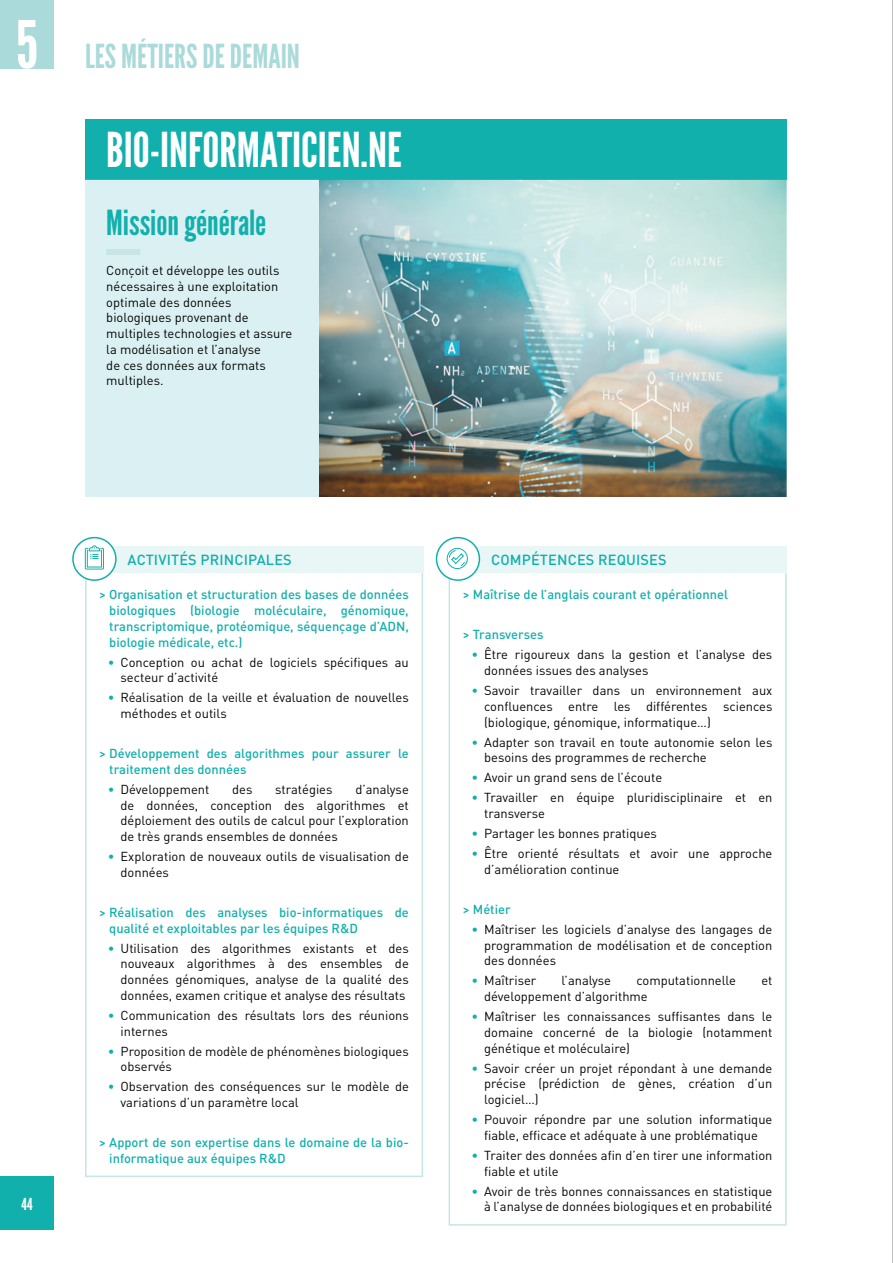
<style>
.page{position:relative;width:893px;height:1263px;background:#fff}
.page>*{position:absolute;margin:0;border:0;box-sizing:border-box;transform-origin:0 0}
.t1{font:48px "League Gothic";color:#fff}
.t2{font:34.5px "League Gothic";color:#12b0ac}
.t3{font:33px "League Gothic";color:#aadad9}
.t4{font:16.5px "League Gothic";color:#fff}
.t5{font:500 14.55px "DIN Pro";letter-spacing:.01em;color:#12b0ac}
.t6{font:12.9px/15.8px "DIN Pro";color:#040503}
.t7{font:500 12.9px/15.8px "DIN Pro";color:#12b0ac}
.s1{font-size:65.55px;color:#fff}
.s2{color:#12b0ac}
</style>
<div class="page">
<div style="left:0;top:1177px;width:54px;height:53px;background:#12b0ac"></div>
<div style="left:85px;top:119px;width:702px;height:61px;background:#12b0ac"></div>
<div style="left:85px;top:571px;width:338px;height:606px;border:2px solid #c6e5e4"></div>
<div style="left:449px;top:571px;width:338px;height:654px;border:2px solid #c6e5e4"></div>
<img style="left:320px;top:180px;width:467px;height:317px">
<div style="left:85px;top:180px;width:234px;height:317px;background:#daf0f2"></div>
<img style="left:319px;top:180px;width:1px;height:317px">
<div style="left:106px;top:249px;width:34px;height:6px;background:#c6e5e4"></div>
<div style="left:85px;top:546px;width:338px;height:27px;background:#e9f6f6"></div>
<div style="left:449px;top:546px;width:338px;height:27px;background:#e9f6f6"></div>
<div style="left:73px;top:538px;width:43px;height:42px;background:#fff;border-radius:50%"></div>
<div style="left:85px;top:548px;width:19px;height:21px;border:1px solid #12b0ac"></div>
<svg style="left:86px;top:545px;width:16px;height:23px"></svg>
<div style="left:72px;top:537px;width:45px;height:44px;border:2px solid #12b0ac;border-radius:50%"></div>
<div style="left:436px;top:538px;width:43px;height:42px;background:#fff;border-radius:50%"></div>
<div style="left:447px;top:548px;width:21px;height:21px;border:1px solid #12b0ac;border-radius:50%"></div>
<svg style="left:448px;top:549px;width:18px;height:18px"></svg>
<div style="left:436px;top:537px;width:44px;height:44px;border:2px solid #12b0ac;border-radius:50%"></div>
<div style="left:0;top:0;width:54px;height:68px;background:#aadad9"></div>
<hr style="left:892px;top:0;width:1px;height:1263px;background:#888787">
<h3 class="t3" style="left:16px;top:45px;width:286px"><span class="s1">5</span> LES MÉTIERS DE DEMAIN</h3>
<h1 class="t1" style="left:106px;top:133px;width:297px">BIO-INFORMATICIEN.NE</h1>
<h2 class="t2" style="left:106px;top:210px;width:162px">Mission générale</h2>
<p class="t6" style="left:106px;top:264px;width:187px">Conçoit et développe les outils nécessaires à une exploitation optimale des données biologiques provenant de multiples technologies et assure la modélisation et l’analyse<br>de ces données aux formats multiples.</p>
<p class="t4" style="left:21px;top:1198px;width:13px">44</p>
<p class="t5" style="left:128px;top:555px;width:166px">ACTIVITÉS PRINCIPALES</p>
<p class="t5" style="left:491px;top:555px;width:177px">COMPÉTENCES REQUISES</p>
<p class="t7" style="left:109px;top:588px;width:301px;text-align:justify;text-indent:-10px">&gt; Organisation et structuration des bases de données biologiques (biologie moléculaire, génomique, transcriptomique, protéomique, séquençage d’ADN, biologie médicale, etc.)</p>
<p class="t6" style="left:121px;top:656px;width:290px;text-indent:-13px"><span class="s2">•</span> Conception ou achat de logiciels spécifiques au secteur d’activité</p>
<p class="t6" style="left:121px;top:691px;width:290px;text-indent:-13px"><span class="s2">•</span> Réalisation de la veille et évaluation de nouvelles méthodes et outils</p>
<p class="t7" style="left:109px;top:747px;width:301px;text-indent:-10px">&gt; Développement des algorithmes pour assurer le traitement des données</p>
<p class="t6" style="left:108px;top:783px;width:103px"><span class="s2">•</span> Développement</p>
<p class="t6" style="left:232px;top:783px;width:22px">des</p>
<p class="t6" style="left:275px;top:783px;width:59px">stratégies</p>
<p class="t6" style="left:121px;top:783px;width:290px;text-align:justify;text-indent:235px">d’analyse de données, conception des algorithmes et déploiement des outils de calcul pour l’exploration de très grands ensembles de données</p>
<p class="t6" style="left:121px;top:850px;width:290px;text-indent:-13px"><span class="s2">•</span> Exploration de nouveaux outils de visualisation de données</p>
<p class="t7" style="left:109px;top:906px;width:301px;text-indent:-10px">&gt; Réalisation des analyses bio-informatiques de qualité et exploitables par les équipes R&amp;D</p>
<p class="t6" style="left:121px;top:942px;width:290px;text-align:justify;text-indent:-13px"><span class="s2">•</span> Utilisation des algorithmes existants et des nouveaux algorithmes à des ensembles de données génomiques, analyse de la qualité des données, examen critique et analyse des résultats</p>
<p class="t6" style="left:121px;top:1009px;width:290px;text-indent:-13px"><span class="s2">•</span> Communication des résultats lors des réunions internes</p>
<p class="t6" style="left:121px;top:1045px;width:290px;text-indent:-13px"><span class="s2">•</span> Proposition de modèle de phénomènes biologiques observés</p>
<p class="t6" style="left:121px;top:1080px;width:290px;text-indent:-13px"><span class="s2">•</span> Observation des conséquences sur le modèle de variations d’un paramètre local</p>
<p class="t7" style="left:109px;top:1136px;width:301px;text-indent:-10px">&gt; Apport de son expertise dans le domaine de la bio&shy;informatique aux équipes R&amp;D</p>
<p class="t7" style="left:463px;top:588px;width:267px">&gt; Maîtrise de l’anglais courant et opérationnel</p>
<p class="t7" style="left:463px;top:628px;width:82px">&gt; Transverses</p>
<p class="t6" style="left:484px;top:648px;width:290px;text-indent:-13px"><span class="s2">•</span> Être rigoureux dans la gestion et l’analyse des données issues des analyses</p>
<p class="t6" style="left:484px;top:684px;width:290px;text-align:justify;text-indent:-13px"><span class="s2">•</span> Savoir travailler dans un environnement aux confluences entre les différentes sciences (biologique, génomique, informatique…)</p>
<p class="t6" style="left:484px;top:736px;width:290px;text-indent:-13px"><span class="s2">•</span> Adapter son travail en toute autonomie selon les besoins des programmes de recherche</p>
<p class="t6" style="left:471px;top:771px;width:192px"><span class="s2">•</span> Avoir un grand sens de l’écoute</p>
<p class="t6" style="left:484px;top:791px;width:290px;text-indent:-13px"><span class="s2">•</span> Travailler en équipe pluridisciplinaire et en transverse</p>
<p class="t6" style="left:471px;top:827px;width:187px"><span class="s2">•</span> Partager les bonnes pratiques</p>
<p class="t6" style="left:484px;top:847px;width:290px;text-indent:-13px"><span class="s2">•</span> Être orienté résultats et avoir une approche d’amélioration continue</p>
<p class="t7" style="left:463px;top:903px;width:49px">&gt; Métier</p>
<p class="t6" style="left:484px;top:923px;width:290px;text-align:justify;text-indent:-13px"><span class="s2">•</span> Maîtriser les logiciels d’analyse des langages de programmation de modélisation et de conception des données</p>
<p class="t6" style="left:471px;top:974px;width:66px"><span class="s2">•</span> Maîtriser</p>
<p class="t6" style="left:562px;top:974px;width:51px">l’analyse</p>
<p class="t6" style="left:636px;top:974px;width:101px">computationnelle</p>
<p class="t6" style="left:761px;top:974px;width:13px">et</p>
<p class="t6" style="left:484px;top:990px;width:165px">développement d’algorithme</p>
<p class="t6" style="left:484px;top:1010px;width:290px;text-align:justify;text-indent:-13px"><span class="s2">•</span> Maîtriser les connaissances suffisantes dans le domaine concerné de la biologie (notamment génétique et moléculaire)</p>
<p class="t6" style="left:484px;top:1062px;width:290px;text-align:justify;text-indent:-13px"><span class="s2">•</span> Savoir créer un projet répondant à une demande précise (prédiction de gènes, création d’un logiciel…)</p>
<p class="t6" style="left:471px;top:1113px;width:303px;text-align:center"><span class="s2">•</span> Pouvoir répondre par une solution informatique fiable, efficace et adéquate à une problématique</p>
<p class="t6" style="left:484px;top:1149px;width:290px;text-indent:-13px"><span class="s2">•</span> Traiter des données afin d’en tirer une information fiable et utile</p>
<p class="t6" style="left:471px;top:1185px;width:303px;text-align:right"><span class="s2">•</span> Avoir de très bonnes connaissances en statistique à l’analyse de données biologiques et en probabilité</p>
</div>
